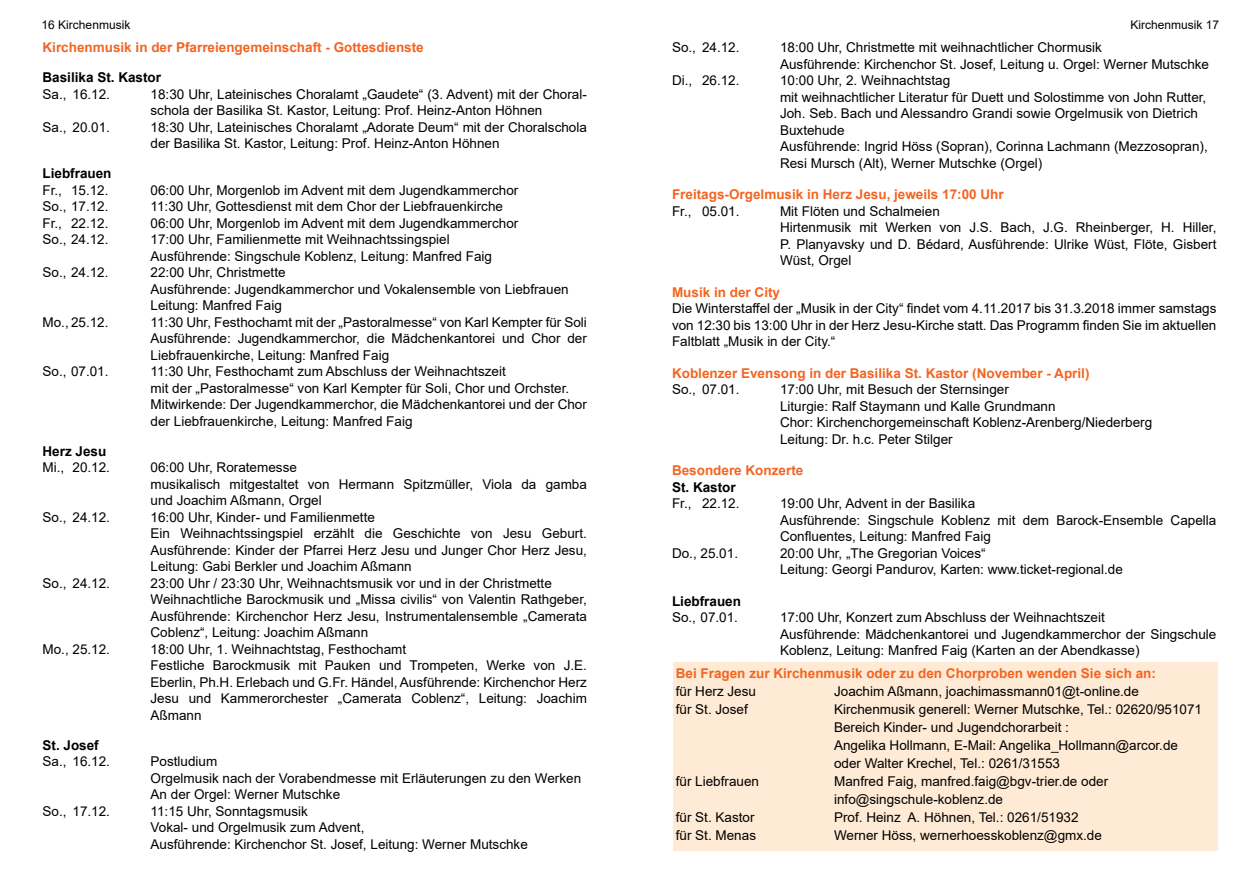
<style>
.page{position:relative;width:1259px;height:893px;background:#fff}
.page>*{position:absolute;margin:0;border:0;box-sizing:border-box;transform-origin:0 0}
.t1{font:13.5px/16.5px "Arial";color:#000}
.t2{font:700 13.5px "Arial";color:#f26522}
.t3{font:700 13.5px "Arial";color:#000}
.t4{font:12px "Arial";color:#000}
</style>
<div class="page">
<div style="left:673px;top:662px;width:544px;height:188px;background:#ffead5"></div>
<p class="t4" style="left:42px;top:17px;width:90px">16 Kirchenmusik</p>
<p class="t2" style="left:43px;top:38px;width:383px">Kirchenmusik in der Pfarreiengemeinschaft - Gottesdienste</p>
<p class="t3" style="left:43px;top:68px;width:120px">Basilika St. Kastor</p>
<p class="t1" style="left:43px;top:86px;width:69px">Sa., 16.12.</p>
<p class="t1" style="left:151px;top:86px;width:438px">18:30 Uhr, Lateinisches Choralamt „Gaudete“ (3. Advent) mit der Choral&shy;schola der Basilika St. Kastor, Leitung: Prof. Heinz-Anton Höhnen</p>
<p class="t1" style="left:43px;top:119px;width:69px">Sa., 20.01.</p>
<p class="t1" style="left:151px;top:119px;width:438px">18:30 Uhr, Lateinisches Choralamt „Adorate Deum“ mit der Choralschola der Basilika St. Kastor, Leitung: Prof. Heinz-Anton Höhnen</p>
<p class="t3" style="left:43px;top:164px;width:71px">Liebfrauen</p>
<p class="t1" style="left:43px;top:182px;width:68px">Fr., 15.12.</p>
<p class="t1" style="left:151px;top:182px;width:369px">06:00 Uhr, Morgenlob im Advent mit dem Jugendkammerchor</p>
<p class="t1" style="left:43px;top:198px;width:68px">So., 17.12.</p>
<p class="t1" style="left:151px;top:198px;width:354px">11:30 Uhr, Gottesdienst mit dem Chor der Liebfrauenkirche</p>
<p class="t1" style="left:43px;top:215px;width:68px">Fr., 22.12.</p>
<p class="t1" style="left:151px;top:215px;width:369px">06:00 Uhr, Morgenlob im Advent mit dem Jugendkammerchor</p>
<p class="t1" style="left:43px;top:231px;width:68px">So., 24.12.</p>
<p class="t1" style="left:151px;top:231px;width:343px">17:00 Uhr, Familienmette mit Weihnachtssingspiel<br>Ausführende: Singschule Koblenz, Leitung: Manfred Faig</p>
<p class="t1" style="left:43px;top:264px;width:68px">So., 24.12.</p>
<p class="t1" style="left:151px;top:264px;width:419px">22:00 Uhr, Christmette<br>Ausführende: Jugendkammerchor und Vokalensemble von Liebfrauen<br>Leitung: Manfred Faig</p>
<p class="t1" style="left:43px;top:314px;width:68px">Mo., 25.12.</p>
<p class="t1" style="left:151px;top:314px;width:438px;text-align:justify">11:30 Uhr, Festhochamt mit der „Pastoralmesse“ von Karl Kempter für Soli Ausführende: Jugendkammerchor, die Mädchenkantorei und Chor der Liebfrauenkirche, Leitung: Manfred Faig</p>
<p class="t1" style="left:43px;top:363px;width:68px">So., 07.01.</p>
<p class="t1" style="left:151px;top:363px;width:438px">11:30 Uhr, Festhochamt zum Abschluss der Weihnachtszeit<br>mit der „Pastoralmesse“ von Karl Kempter für Soli, Chor und Orchster.<br>Mitwirkende: Der Jugendkammerchor, die Mädchenkantorei und der Chor der Liebfrauenkirche, Leitung: Manfred Faig</p>
<p class="t3" style="left:43px;top:442px;width:65px">Herz Jesu</p>
<p class="t1" style="left:43px;top:459px;width:69px">Mi., 20.12.</p>
<p class="t1" style="left:151px;top:459px;width:438px">06:00 Uhr, Roratemesse<br>musikalisch mitgestaltet von Hermann Spitzmüller, Viola da gamba und Joachim Aßmann, Orgel</p>
<p class="t1" style="left:43px;top:509px;width:69px">So., 24.12.</p>
<p class="t1" style="left:151px;top:509px;width:438px">16:00 Uhr, Kinder- und Familienmette<br>Ein Weihnachtssingspiel erzählt die Geschichte von Jesu Geburt.<br>Ausführende: Kinder der Pfarrei Herz Jesu und Junger Chor Herz Jesu, Leitung: Gabi Berkler und Joachim Aßmann</p>
<p class="t1" style="left:43px;top:575px;width:69px">So., 24.12.</p>
<p class="t1" style="left:151px;top:575px;width:438px">23:00 Uhr / 23:30 Uhr, Weihnachtsmusik vor und in der Christmette Weihnachtliche Barockmusik und „Missa civilis“ von Valentin Rathgeber, Ausführende: Kirchenchor Herz Jesu, Instrumentalensemble „Camerata Coblenz“, Leitung: Joachim Aßmann</p>
<p class="t1" style="left:43px;top:641px;width:69px">Mo., 25.12.</p>
<p class="t1" style="left:151px;top:641px;width:438px">18:00 Uhr, 1. Weihnachtstag, Festhochamt<br>Festliche Barockmusik mit Pauken und Trompeten, Werke von J.E.<br>Eberlin, Ph.H. Erlebach und G.Fr. Händel, Ausführende: Kirchenchor Herz Jesu und Kammerorchester „Camerata Coblenz“, Leitung: Joachim Aßmann</p>
<p class="t3" style="left:43px;top:735px;width:58px">St. Josef</p>
<p class="t1" style="left:43px;top:753px;width:69px">Sa., 16.12.</p>
<p class="t1" style="left:151px;top:753px;width:432px">Postludium<br>Orgelmusik nach der Vorabendmesse mit Erläuterungen zu den Werken<br>An der Orgel: Werner Mutschke</p>
<p class="t1" style="left:43px;top:803px;width:69px">So., 17.12.</p>
<p class="t1" style="left:151px;top:803px;width:379px">11:15 Uhr, Sonntagsmusik<br>Vokal- und Orgelmusik zum Advent,<br>Ausführende: Kirchenchor St. Josef, Leitung: Werner Mutschke</p>
<p class="t4" style="left:1130px;top:17px;width:90px">Kirchenmusik 17</p>
<p class="t1" style="left:672px;top:39px;width:69px">So., 24.12.</p>
<p class="t1" style="left:780px;top:39px;width:430px">18:00 Uhr, Christmette mit weihnachtlicher Chormusik<br>Ausführende: Kirchenchor St. Josef, Leitung u. Orgel: Werner Mutschke</p>
<p class="t1" style="left:672px;top:72px;width:69px">Di., 26.12.</p>
<p class="t1" style="left:780px;top:72px;width:429px">10:00 Uhr, 2. Weihnachtstag<br>mit weihnachtlicher Literatur für Duett und Solostimme von John Rutter, Joh. Seb. Bach und Alessandro Grandi sowie Orgelmusik von Dietrich Buxtehude<br>Ausführende: Ingrid Höss (Sopran), Corinna Lachmann (Mezzosopran), Resi Mursch (Alt), Werner Mutschke (Orgel)</p>
<p class="t2" style="left:672px;top:185px;width:333px">Freitags-Orgelmusik in Herz Jesu, jeweils 17:00 Uhr</p>
<p class="t1" style="left:672px;top:203px;width:69px">Fr., 05.01.</p>
<p class="t1" style="left:780px;top:203px;width:438px">Mit Flöten und Schalmeien<br>Hirtenmusik mit Werken von J.S. Bach, J.G. Rheinberger, H. Hiller, P. Planyavsky und D. Bédard, Ausführende: Ulrike Wüst, Flöte, Gisbert Wüst, Orgel</p>
<p class="t2" style="left:672px;top:283px;width:110px">Musik in der City</p>
<p class="t1" style="left:672px;top:300px;width:546px;text-align:justify">Die Winterstaffel der „Musik in der City“ findet vom 4.11.2017 bis 31.3.2018 immer samstags von 12:30 bis 13:00 Uhr in der Herz Jesu-Kirche statt. Das Programm finden Sie im aktuellen Faltblatt „Musik in der City.“</p>
<p class="t2" style="left:672px;top:364px;width:419px">Koblenzer Evensong in der Basilika St. Kastor (November - April)</p>
<p class="t1" style="left:672px;top:381px;width:69px">So., 07.01.</p>
<p class="t1" style="left:780px;top:381px;width:374px">17:00 Uhr, mit Besuch der Sternsinger<br>Liturgie: Ralf Staymann und Kalle Grundmann<br>Chor: Kirchenchorgemeinschaft Koblenz-Arenberg/Niederberg Leitung: Dr. h.c. Peter Stilger</p>
<p class="t2" style="left:672px;top:461px;width:133px">Besondere Konzerte</p>
<p class="t3" style="left:672px;top:478px;width:65px">St. Kastor</p>
<p class="t1" style="left:672px;top:495px;width:69px">Fr., 22.12.</p>
<p class="t1" style="left:780px;top:495px;width:438px">19:00 Uhr, Advent in der Basilika<br>Ausführende: Singschule Koblenz mit dem Barock-Ensemble Capella<br>Confluentes, Leitung: Manfred Faig</p>
<p class="t1" style="left:672px;top:545px;width:68px">Do., 25.01.</p>
<p class="t1" style="left:780px;top:545px;width:344px">20:00 Uhr, „The Gregorian Voices“<br>Leitung: Georgi Pandurov, Karten: www.ticket-regional.de</p>
<p class="t3" style="left:672px;top:591px;width:71px">Liebfrauen</p>
<p class="t1" style="left:672px;top:609px;width:68px">So., 07.01.</p>
<p class="t1" style="left:780px;top:609px;width:438px">17:00 Uhr, Konzert zum Abschluss der Weihnachtszeit<br>Ausführende: Mädchenkantorei und Jugendkammerchor der Singschule<br>Koblenz, Leitung: Manfred Faig (Karten an der Abendkasse)</p>
<p class="t2" style="left:676px;top:664px;width:482px">Bei Fragen zur Kirchenmusik oder zu den Chorproben wenden Sie sich an:</p>
<p class="t1" style="left:676px;top:683px;width:82px">für Herz Jesu</p>
<p class="t1" style="left:834px;top:683px;width:306px">Joachim Aßmann, joachimassmann01@t-online.de</p>
<p class="t1" style="left:676px;top:701px;width:74px">für St. Josef</p>
<p class="t1" style="left:834px;top:700px;width:369px;line-height:18px">Kirchenmusik generell: Werner Mutschke, Tel.: 02620/951071<br>Bereich Kinder- und Jugendchorarbeit :<br>Angelika Hollmann, E-Mail: Angelika_Hollmann@arcor.de oder Walter Krechel, Tel.: 0261/31553</p>
<p class="t1" style="left:676px;top:773px;width:85px">für Liebfrauen</p>
<p class="t1" style="left:834px;top:772px;width:276px;line-height:18px">Manfred Faig, manfred.faig@bgv-trier.de oder info@singschule-koblenz.de</p>
<p class="t1" style="left:676px;top:809px;width:80px">für St. Kastor</p>
<p class="t1" style="left:834px;top:809px;width:246px">Prof. Heinz A. Höhnen, Tel.: 0261/51932</p>
<p class="t1" style="left:676px;top:827px;width:82px">für St. Menas</p>
<p class="t1" style="left:834px;top:827px;width:269px">Werner Höss, wernerhoesskoblenz@gmx.de</p>
</div>
